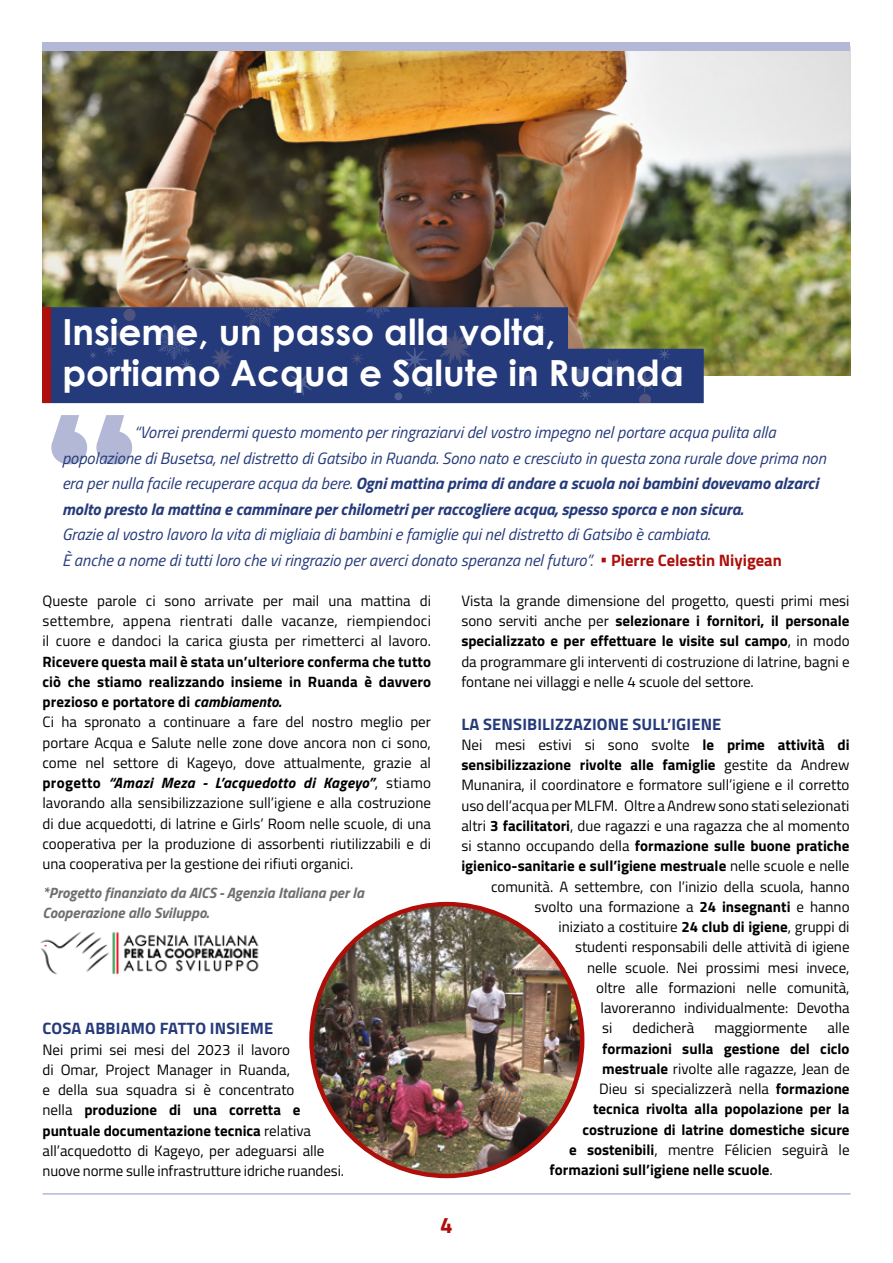
<style>
.page{position:relative;width:893px;height:1263px;background:#fff}
.page>*{position:absolute;margin:0;border:0;box-sizing:border-box;transform-origin:0 0}
.t1{font:700 36px/40.5px "Century Gothic";color:#fff}
.t2{font:700 22.5px "Titillium";color:#ae0f0a}
.t3{font:italic 16.5px/25.5px "Titillium";color:#253a7a}
.t4{font:700 16.5px "Titillium";letter-spacing:.01em;color:#253a7a}
.t5{font:15px/20.2px "Titillium";color:#000;text-align:justify}
.t6{font:700 15px "Titillium";color:#000}
.t7{font:italic 700 15px/20.2px "Titillium";color:#706f6f}
.s1{font-weight:700}
.s2{font-weight:700;font-style:normal;color:#ae0f0a}
.s3{font-weight:700;font-style:italic}
.s4{font-weight:400}
</style>
<div class="page">
<hr style="left:892px;top:762px;width:1px;height:501px;background:#ae0f0a">
<svg style="left:51px;top:415px;width:81px;height:49px"></svg>
<img style="left:43px;top:51px;width:807px;height:325px">
<div style="left:43px;top:43px;width:807px;height:8px;background:#b2b8d5"></div>
<svg style="left:51px;top:307px;width:653px;height:96px;fill:#253a7a"></svg>
<svg style="left:239px;top:307px;width:42px;height:20px"></svg>
<svg style="left:104px;top:326px;width:37px;height:30px"></svg>
<svg style="left:51px;top:354px;width:1px;height:12px"></svg>
<div style="left:394px;top:392px;width:8px;height:8px;background:#4f6094;border-radius:50%"></div>
<svg style="left:158px;top:324px;width:35px;height:47px"></svg>
<svg style="left:207px;top:343px;width:30px;height:30px"></svg>
<svg style="left:89px;top:351px;width:8px;height:8px"></svg>
<svg style="left:351px;top:307px;width:128px;height:65px"></svg>
<svg style="left:422px;top:383px;width:12px;height:12px"></svg>
<svg style="left:123px;top:309px;width:13px;height:12px"></svg>
<svg style="left:288px;top:370px;width:26px;height:26px"></svg>
<svg style="left:662px;top:307px;width:12px;height:6px"></svg>
<svg style="left:579px;top:388px;width:12px;height:12px"></svg>
<svg style="left:521px;top:372px;width:13px;height:12px"></svg>
<svg style="left:658px;top:348px;width:13px;height:12px"></svg>
<svg style="left:671px;top:370px;width:12px;height:12px"></svg>
<svg style="left:531px;top:311px;width:15px;height:26px"></svg>
<svg style="left:572px;top:368px;width:12px;height:13px"></svg>
<svg style="left:634px;top:371px;width:22px;height:32px"></svg>
<svg style="left:603px;top:359px;width:20px;height:18px"></svg>
<div style="left:43px;top:307px;width:8px;height:96px;background:#ae0f0a"></div>
<hr style="left:43px;top:1193px;width:807px;height:1px;background:#b2b8d5">
<img style="left:312px;top:904px;width:270px;height:272px">
<img style="left:40px;top:931px;width:219px;height:44px">
<h1 class="t1" style="left:62px;top:310px;width:623px">Insieme, un passo alla volta, portiamo Acqua e Salute in Ruanda</h1>
<p class="t3" style="left:62px;top:419px;width:765px;text-indent:72px">“Vorrei prendermi questo momento per ringraziarvi del vostro impegno nel portare acqua pulita alla popolazione di Busetsa, nel distretto di Gatsibo in Ruanda. Sono nato e cresciuto in questa zona rurale dove prima non era per nulla facile recuperare acqua da bere. <span class="s1">Ogni mattina prima di andare a scuola noi bambini dovevamo alzarci molto presto la mattina e camminare per chilometri per raccogliere acqua, spesso sporca e non sicura.</span></p>
<p class="t3" style="left:62px;top:521px;width:721px">Grazie al vostro lavoro la vita di migliaia di bambini e famiglie qui nel distretto di Gatsibo è cambiata.<br>È anche a nome di tutti loro che vi ringrazio per averci donato speranza nel futuro”. <span class="s2">• Pierre Celestin Niyigean</span></p>
<p class="t5" style="left:43px;top:590px;width:390px">Queste parole ci sono arrivate per mail una mattina di settembre, appena rientrati dalle vacanze, riempiendoci il cuore e dandoci la carica giusta per rimetterci al lavoro.</p>
<p class="t5" style="left:43px;top:650px;width:390px;text-align:left"><span class="s1">Ricevere questa mail è stata un’ulteriore conferma che tutto ciò che stiamo realizzando insieme in Ruanda è davvero prezioso e portatore di</span> <span class="s3">cambiamento.<br></span>Ci ha spronato a continuare a fare del nostro meglio per portare Acqua e Salute nelle zone dove ancora non ci sono, come nel settore di Kageyo, dove attualmente, grazie al <span class="s1">progetto</span> <span class="s3">“Amazi Meza - L’acquedotto di Kageyo”</span>, stiamo lavorando alla sensibilizzazione sull’igiene e alla costruzione di due acquedotti, di latrine e Girls’ Room nelle scuole, di una cooperativa per la produzione di assorbenti riutilizzabili e di una cooperativa per la gestione dei rifiuti organici.</p>
<p class="t7" style="left:43px;top:882px;width:323px">*Progetto finanziato da AICS - Agenzia Italiana per la<br>Cooperazione allo Sviluppo.</p>
<p class="t4" style="left:43px;top:1016px;width:232px">COSA ABBIAMO FATTO INSIEME</p>
<p class="t5" style="left:43px;top:1038px;width:303px;text-align:left">Nei primi sei mesi del 2023 il lavoro<br>di Omar, Project Manager in Ruanda,<br>e della sua squadra si è concentrato<br>nella <span class="s1">produzione di una corretta e puntuale documentazione tecnica</span> relativa all’acquedotto di Kageyo, per adeguarsi alle nuove norme sulle infrastrutture idriche ruandesi.</p>
<p class="t5" style="left:461px;top:590px;width:390px">Vista la grande dimensione del progetto, questi primi mesi sono serviti anche per <span class="s1">selezionare i fornitori, il personale specializzato e per effettuare le visite sul campo</span>, in modo da programmare gli interventi di costruzione di latrine, bagni e fontane nei villaggi e nelle 4 scuole del settore.</p>
<p class="t4" style="left:461px;top:711px;width:261px">LA SENSIBILIZZAZIONE SULL’IGIENE</p>
<p class="t5" style="left:461px;top:734px;width:390px">Nei mesi estivi si sono svolte <span class="s1">le prime attività di</span></p>
<p class="t6" style="left:461px;top:753px;width:390px">sensibilizzazione rivolte alle famiglie <span class="s4">gestite da Andrew</span></p>
<p class="t5" style="left:461px;top:774px;width:390px">Munanira, il coordinatore e formatore sull’igiene e il corretto</p>
<p class="t5" style="left:461px;top:794px;width:390px">uso dell’acqua per MLFM. Oltre a Andrew sono stati selezionati</p>
<p class="t5" style="left:461px;top:815px;width:390px">altri <span class="s1">3 facilitatori</span>, due ragazzi e una ragazza che al momento</p>
<p class="t6" style="left:461px;top:834px;width:390px"><span class="s4">si stanno occupando della</span> formazione sulle buone pratiche</p>
<p class="t6" style="left:461px;top:855px;width:390px">igienico-sanitarie e sull’igiene mestruale <span class="s4">nelle scuole e nelle</span></p>
<p class="t5" style="left:491px;top:875px;width:360px">comunità. A settembre, con l’inizio della scuola, hanno</p>
<p class="t5" style="left:535px;top:896px;width:317px">svolto una formazione a <span class="s1">24 insegnanti</span> e hanno</p>
<p class="t5" style="left:559px;top:916px;width:292px">iniziato a costituire <span class="s1">24 club di igiene</span>, gruppi di</p>
<p class="t5" style="left:575px;top:936px;width:276px">studenti responsabili delle attività di igiene</p>
<p class="t5" style="left:587px;top:956px;width:264px">nelle scuole. Nei prossimi mesi invece,</p>
<p class="t5" style="left:596px;top:977px;width:255px">oltre alle formazioni nelle comunità,</p>
<p class="t5" style="left:601px;top:997px;width:250px">lavoreranno individualmente: Devotha</p>
<p class="t5" style="left:602px;top:1017px;width:12px">si</p>
<p class="t5" style="left:633px;top:1017px;width:63px">dedicherà</p>
<p class="t5" style="left:714px;top:1017px;width:94px">maggiormente</p>
<p class="t5" style="left:828px;top:1017px;width:24px">alle</p>
<p class="t6" style="left:602px;top:1037px;width:249px">formazioni sulla gestione del ciclo</p>
<p class="t5" style="left:602px;top:1058px;width:249px"><span class="s1">mestruale</span> rivolte alle ragazze, Jean de</p>
<p class="t5" style="left:599px;top:1078px;width:252px">Dieu si specializzerà nella <span class="s1">formazione</span></p>
<p class="t6" style="left:593px;top:1098px;width:258px">tecnica rivolta alla popolazione per la</p>
<p class="t6" style="left:583px;top:1118px;width:268px">costruzione di latrine domestiche sicure</p>
<p class="t5" style="left:569px;top:1139px;width:282px"><span class="s1">e sostenibili</span>, mentre Félicien seguirà le</p>
<p class="t6" style="left:550px;top:1158px;width:225px">formazioni sull’igiene nelle scuole<span class="s4">.</span></p>
<h2 class="t2" style="left:440px;top:1208px;width:14px">4</h2>
</div>
